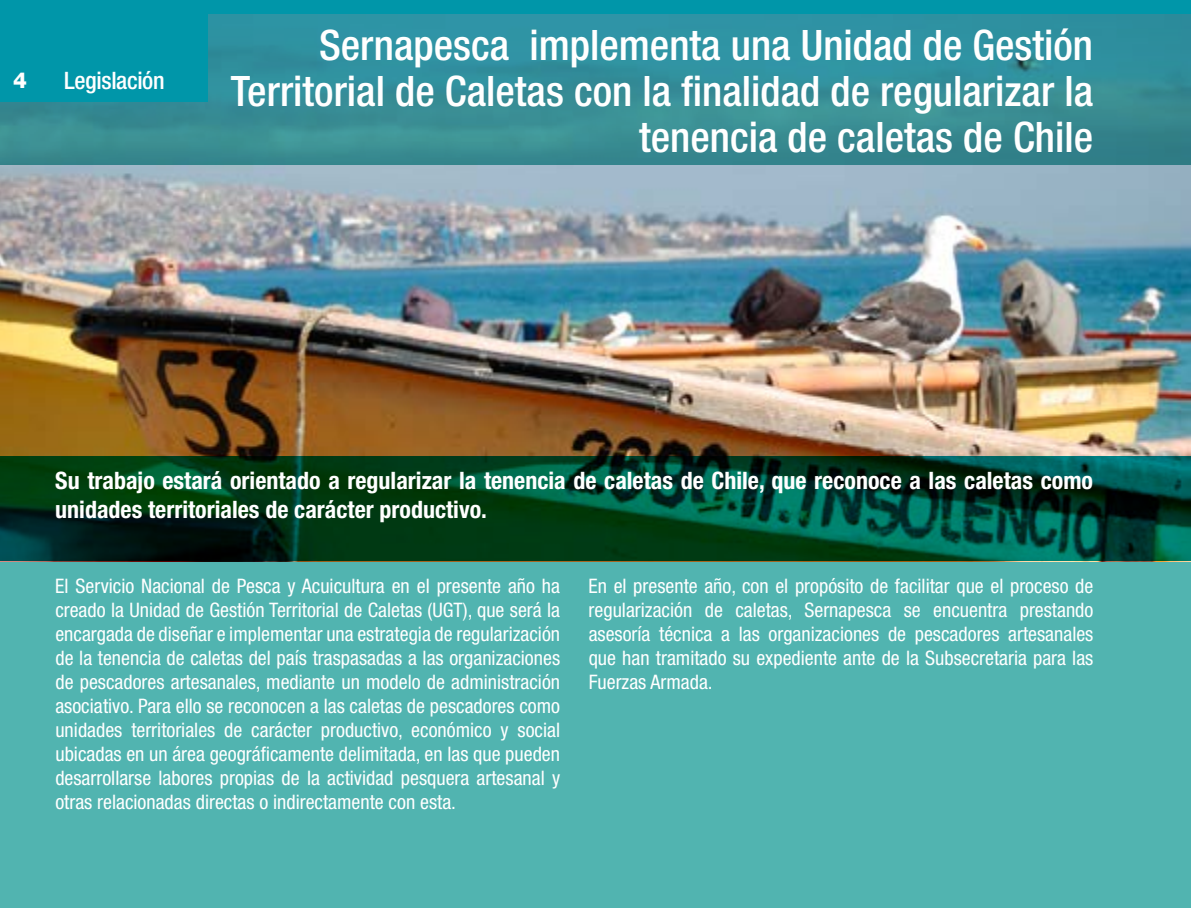
<style>
.page{position:relative;width:1191px;height:908px;background:#fff}
.page>*{position:absolute;margin:0;border:0;box-sizing:border-box;transform-origin:0 0}
.t1{font:500 condensed 42px/46px "Helvetica Neue";color:#fff;text-align:right}
.t2{font:700 condensed 24px/28.8px "Helvetica Neue";color:#fff}
.t3{font:500 condensed 24px "Helvetica Neue";letter-spacing:-.015em;color:#fff}
.t4{font:800 22px "Helvetica Neue";color:#fff}
.t5{font:condensed 20px/24px "Helvetica Neue";color:#fff;text-align:justify}
</style>
<div class="page">
<div style="left:0;top:0;width:1191px;height:907px;background:#51b4b0"></div>
<img style="left:0;top:165px;width:1191px;height:291px">
<div style="left:0;top:1px;width:1191px;height:164px;background:linear-gradient(to bottom,#2c95a9,#3b888c)"></div>
<svg style="left:0;top:456px;width:1191px;height:105px;background:#003e25"></svg>
<div style="left:0;top:0;width:208px;height:102px;background:#0096a9"></div>
<div style="left:0;top:0;width:1191px;height:14px;background:#0096a9"></div>
<p class="t4" style="left:13px;top:67px;width:15px">4</p>
<p class="t3" style="left:64px;top:66px;width:102px">Legislación</p>
<h1 class="t1" style="left:231px;top:21px;width:863px">Sernapesca implementa una Unidad de Gestión<br>Territorial de Caletas con la finalidad de regularizar la tenencia de caletas de Chile</h1>
<p class="t2" style="left:55px;top:465px;width:1039px">Su trabajo estará orientado a regularizar la tenencia de caletas de Chile, que reconoce a las caletas como unidades territoriales de carácter productivo.</p>
<p class="t5" style="left:55px;top:573px;width:506px">El Servicio Nacional de Pesca y Acuicultura en el presente año ha creado la Unidad de Gestión Territorial de Caletas (UGT), que será la encargada de diseñar e implementar una estrategia de regularización de la tenencia de caletas del país traspasadas a las organizaciones de pescadores artesanales, mediante un modelo de administración asociativo. Para ello se reconocen a las caletas de pescadores como unidades territoriales de carácter productivo, económico y social ubicadas en un área geográficamente delimitada, en las que pueden desarrollarse labores propias de la actividad pesquera artesanal y otras relacionadas directas o indirectamente con esta.</p>
<p class="t5" style="left:588px;top:573px;width:506px">En el presente año, con el propósito de facilitar que el proceso de regularización de caletas, Sernapesca se encuentra prestando asesoría técnica a las organizaciones de pescadores artesanales que han tramitado su expediente ante de la Subsecretaria para las Fuerzas Armada.</p>
</div>
